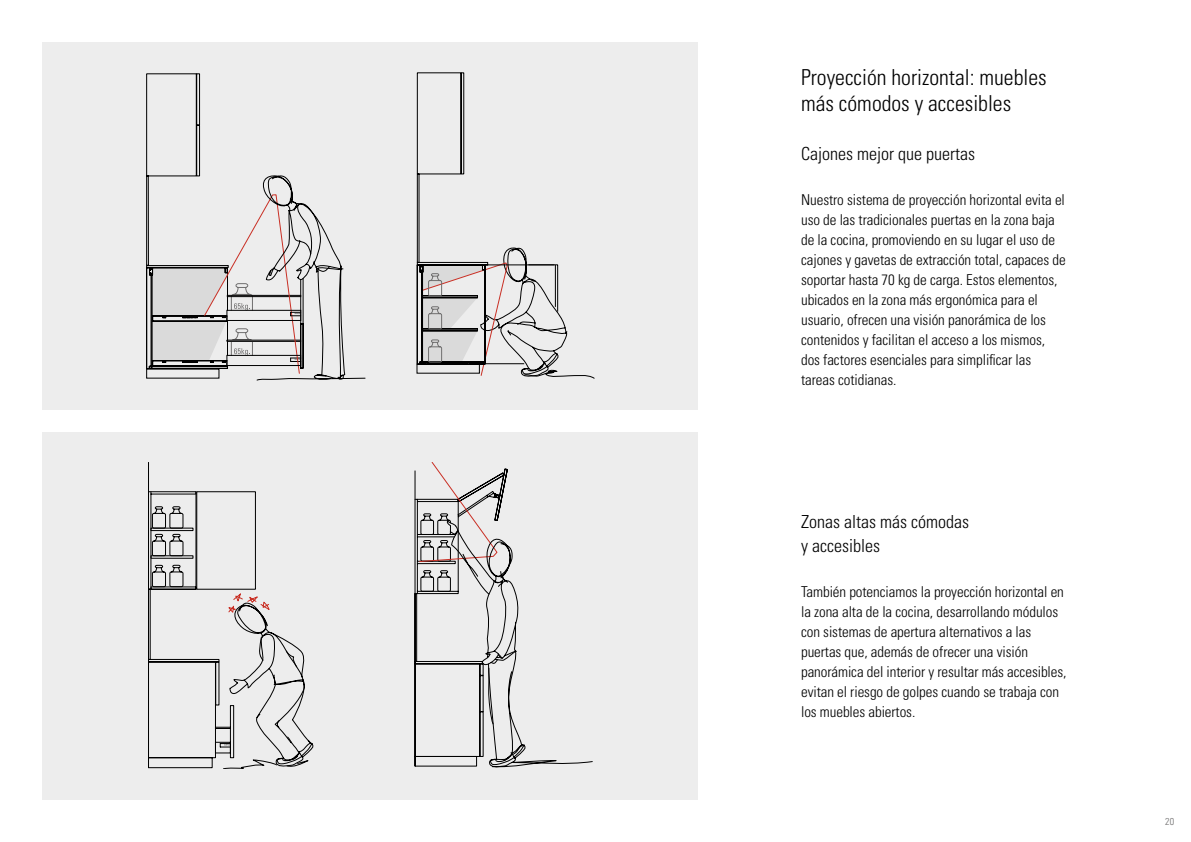
<style>
.page{position:relative;width:1191px;height:842px;background:#fff}
.page>*{position:absolute;margin:0;border:0;box-sizing:border-box;transform-origin:0 0}
.t1{font:300 condensed 22px/26px "Univers";color:#000}
.t2{font:300 condensed 18px/24px "Univers";color:#000}
.t3{font:300 condensed 15px/20px "Univers";letter-spacing:-.005em;color:#000}
.t4{font:300 condensed 10px "Univers";color:#706f6f}
</style>
<div class="page">
<div style="left:43px;top:43px;width:655px;height:367px;background:#ededed"></div>
<svg style="left:417px;top:73px;width:177px;height:306px"></svg>
<hr style="left:557px;top:265px;width:1px;height:47px;background:#000">
<svg style="left:146px;top:74px;width:219px;height:306px"></svg>
<div style="left:417px;top:364px;width:62px;height:9px;border:1px solid #000"></div>
<div style="left:43px;top:432px;width:655px;height:367px;background:#ededed"></div>
<svg style="left:148px;top:462px;width:444px;height:306px"></svg>
<svg style="left:148px;top:491px;width:163px;height:278px"></svg>
<svg style="left:215px;top:727px;width:15px;height:2px"></svg>
<svg style="left:220px;top:743px;width:10px;height:5px"></svg>
<h1 class="t1" style="left:801px;top:64px;width:247px">Proyección horizontal: muebles más cómodos y accesibles</h1>
<p class="t2" style="left:801px;top:142px;width:175px">Cajones mejor que puertas</p>
<p class="t3" style="left:801px;top:190px;width:266px">Nuestro sistema de proyección horizontal evita el uso de las tradicionales puertas en la zona baja de la cocina, promoviendo en su lugar el uso de cajones y gavetas de extracción total, capaces de soportar hasta 70 kg de carga. Estos elementos, ubicados en la zona más ergonómica para el usuario, ofrecen una visión panorámica de los contenidos y facilitan el acceso a los mismos, dos factores esenciales para simplificar las tareas cotidianas.</p>
<p class="t2" style="left:801px;top:510px;width:169px">Zonas altas más cómodas y accesibles</p>
<p class="t3" style="left:801px;top:582px;width:267px">También potenciamos la proyección horizontal en la zona alta de la cocina, desarrollando módulos con sistemas de apertura alternativos a las puertas que, además de ofrecer una visión panorámica del interior y resultar más accesibles, evitan el riesgo de golpes cuando se trabaja con los muebles abiertos.</p>
<p class="t4" style="left:1165px;top:815px;width:10px">20</p>
</div>
